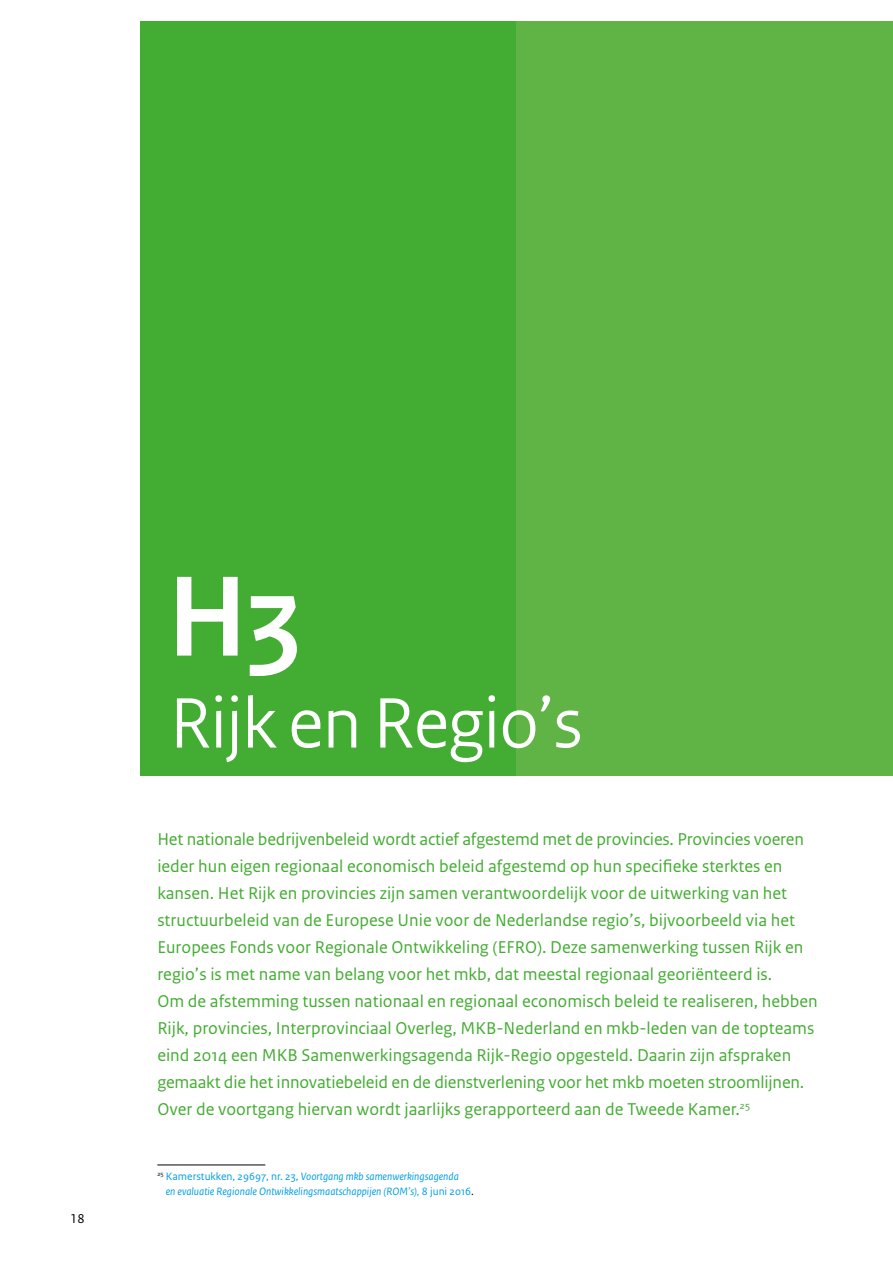
<style>
.page{position:relative;width:893px;height:1263px;background:#fff}
.page>*{position:absolute;margin:0;border:0;box-sizing:border-box;transform-origin:0 0}
._10_RO_Broodtekst_Se{font:700 120px "Rijksoverheid Sans Heading";color:#fff}
._10_RO_Broodtekst_Se-2{font:75px "Rijksoverheid Sans Heading";color:#fff}
._09_RO_Inleiding{font:18px/27px "Rijksoverheid Sans Text";color:#43ac32}
._10_RO_Broodtekst_Se-3{font:13.5px "Rijksoverheid Sans Text";color:#000}
._14_RO_Voetnoot{font:italic 11.25px "Rijksoverheid Sans Text";color:#009ee3}
.s1{font-style:normal}
.s2{font-style:normal;color:#000}
</style>
<div class="page">
<hr style="left:157px;top:1164px;width:108px;height:1px;background:#000">
<div style="left:140px;top:21px;width:753px;height:755px;background:#43ac32"></div>
<div style="left:517px;top:21px;width:376px;height:755px;background:#60b345"></div>
<p class="_10_RO_Broodtekst_Se-3" style="left:70px;top:1211px;width:16px">18</p>
<p class="_10_RO_Broodtekst_Se" style="left:168px;top:549px;width:135px">H3</p>
<p class="_10_RO_Broodtekst_Se-2" style="left:170px;top:680px;width:414px">Rijk en Regio’s</p>
<p class="_09_RO_Inleiding" style="left:157px;top:825px;width:662px">Het nationale bedrijvenbeleid wordt actief afgestemd met de provincies. Provincies voeren ieder hun eigen regionaal economisch beleid afgestemd op hun specifieke sterktes en kansen. Het Rijk en provincies zijn samen verantwoordelijk voor de uitwerking van het structuurbeleid van de Europese Unie voor de Nederlandse regio’s, bijvoorbeeld via het Europees Fonds voor Regionale Ontwikkeling (EFRO). Deze samenwerking tussen Rijk en regio’s is met name van belang voor het mkb, dat meestal regionaal georiënteerd is.<br>Om de afstemming tussen nationaal en regionaal economisch beleid te realiseren, hebben Rijk, provincies, Interprovinciaal Overleg, MKB-Nederland en mkb-leden van de topteams eind 2014 een MKB Samenwerkingsagenda Rijk-Regio opgesteld. Daarin zijn afspraken gemaakt die het innovatiebeleid en de dienstverlening voor het mkb moeten stroomlijnen.<br>Over de voortgang hiervan wordt jaarlijks gerapporteerd aan de Tweede Kamer.<sup>25</sup></p>
<p class="_14_RO_Voetnoot" style="left:157px;top:1170px;width:303px"><sup>25</sup> <span class="s1">Kamerstukken, 29697, nr. 23,</span> Voortgang mkb samenwerkingsagenda</p>
<p class="_14_RO_Voetnoot" style="left:166px;top:1185px;width:310px">en evaluatie Regionale Ontwikkelingsmaatschappijen (ROM’s), <span class="s1">8 juni 2016</span><span class="s2">.</span></p>
</div>
